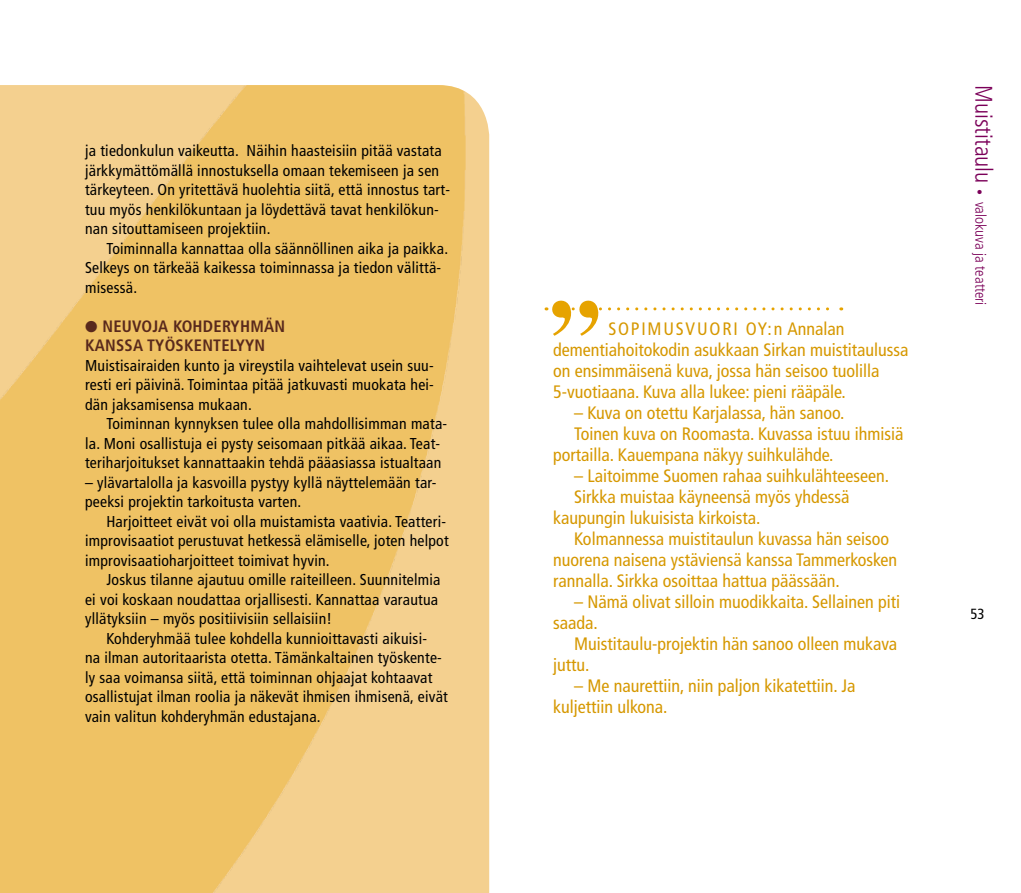
<style>
.page{position:relative;width:1021px;height:893px;background:#fff}
.page>*{position:absolute;margin:0;border:0;box-sizing:border-box;transform-origin:0 0}
.t1{font:condensed 18px/21px "Frutiger";color:#d69800}
.t2{font:700 condensed 16.5px/19.5px "Frutiger";letter-spacing:.015em;color:#59291c}
.t3{font:condensed 15.75px/19.5px "Frutiger";letter-spacing:.015em;color:#000}
.t4{font:300 condensed 15px "Frutiger";color:#7b0059}
.t5{font:condensed 14.7px "Frutiger";color:#000}
.s1{font-size:24px}
.s2{font-size:12px}
</style>
<div class="page">
<img style="left:0;top:85px;width:489px;height:808px">
<svg style="left:546px;top:300px;width:295px;height:36px"></svg>
<p class="t3" style="left:85px;top:141px;width:366px">ja tiedonkulun vaikeutta. Näihin haasteisiin pitää vastata järkkymättömällä innostuksella omaan tekemiseen ja sen tärkeyteen. On yritettävä huolehtia siitä, että innostus tart&shy;tuu myös henkilökuntaan ja löydettävä tavat henkilökun&shy;nan sitouttamiseen projektiin.</p>
<p class="t3" style="left:85px;top:239px;width:364px;text-indent:21px">Toiminnalla kannattaa olla säännöllinen aika ja paikka.<br>Selkeys on tärkeää kaikessa toiminnassa ja tiedon välittä&shy;misessä.</p>
<p class="t2" style="left:85px;top:316px;width:201px">● NEUVOJA KOHDERYHMÄN<br>KANSSA TYÖSKENTELYYN</p>
<p class="t3" style="left:85px;top:356px;width:350px;text-align:justify">Muistisairaiden kunto ja vireystila vaihtelevat usein suu&shy;resti eri päivinä. Toimintaa pitää jatkuvasti muokata hei&shy;dän jaksamisensa mukaan.</p>
<p class="t3" style="left:85px;top:414px;width:363px;text-indent:21px">Toiminnan kynnyksen tulee olla mahdollisimman mata&shy;la. Moni osallistuja ei pysty seisomaan pitkää aikaa. Teat&shy;teriharjoitukset kannattaakin tehdä pääasiassa istualtaan</p>
<p class="t3" style="left:85px;top:473px;width:353px">– ylävartalolla ja kasvoilla pystyy kyllä näyttelemään tar&shy;peeksi projektin tarkoitusta varten.</p>
<p class="t3" style="left:85px;top:512px;width:365px;text-indent:21px">Harjoitteet eivät voi olla muistamista vaativia. Teatteri&shy;improvisaatiot perustuvat hetkessä elämiselle, joten helpot improvisaatioharjoitteet toimivat hyvin.</p>
<p class="t3" style="left:85px;top:570px;width:357px;text-indent:21px">Joskus tilanne ajautuu omille raiteilleen. Suunnitelmia ei voi koskaan noudattaa orjallisesti. Kannattaa varautua yllätyksiin – myös positiivisiin sellaisiin!</p>
<p class="t3" style="left:85px;top:629px;width:364px;text-indent:21px">Kohderyhmää tulee kohdella kunnioittavasti aikuisi-<br>na ilman autoritaarista otetta. Tämänkaltainen työskente&shy;ly saa voimansa siitä, että toiminnan ohjaajat kohtaavat osallistujat ilman roolia ja näkevät ihmisen ihmisenä, eivät vain valitun kohderyhmän edustajana.</p>
<p class="t1" style="left:553px;top:318px;width:357px;text-indent:193px">Oy:n Annalan dementiahoitokodin asukkaan Sirkan muistitaulussa on ensimmäisenä kuva, jossa hän seisoo tuolilla 5-vuotiaana. Kuva alla lukee: pieni rääpäle.</p>
<p class="t1" style="left:574px;top:402px;width:271px">– Kuva on otettu Karjalassa, hän sanoo.</p>
<p class="t1" style="left:574px;top:423px;width:330px">Toinen kuva on Roomasta. Kuvassa istuu ihmisiä</p>
<p class="t1" style="left:553px;top:444px;width:282px">portailla. Kauempana näkyy suihkulähde.</p>
<p class="t1" style="left:574px;top:465px;width:316px">– Laitoimme Suomen rahaa suihkulähteeseen.</p>
<p class="t1" style="left:574px;top:486px;width:277px">Sirkka muistaa käyneensä myös yhdessä</p>
<p class="t1" style="left:553px;top:507px;width:209px">kaupungin lukuisista kirkoista.</p>
<p class="t1" style="left:574px;top:528px;width:316px">Kolmannessa muistitaulun kuvassa hän seisoo</p>
<p class="t1" style="left:553px;top:549px;width:345px">nuorena naisena ystäviensä kanssa Tammerkosken</p>
<p class="t1" style="left:553px;top:570px;width:288px">rannalla. Sirkka osoittaa hattua päässään.</p>
<p class="t1" style="left:553px;top:591px;width:348px;text-indent:21px">– Nämä olivat silloin muodikkaita. Sellainen piti saada.</p>
<p class="t1" style="left:553px;top:633px;width:345px;text-indent:21px">Muistitaulu-projektin hän sanoo olleen mukava juttu.</p>
<p class="t1" style="left:553px;top:675px;width:304px;text-indent:21px">– Me naurettiin, niin paljon kikatettiin. Ja kuljettiin ulkona.</p>
<p class="t1" style="left:608px;top:318px;width:22px">Sopimusvuori</p>
<p class="t4" style="left:989px;top:85px;width:222px;rotate:90deg"><span class="s1">Muistitaulu</span> <span class="s2">•</span> valokuva ja teatteri</p>
<p class="t5" style="left:970px;top:605px;width:16px">53</p>
</div>
